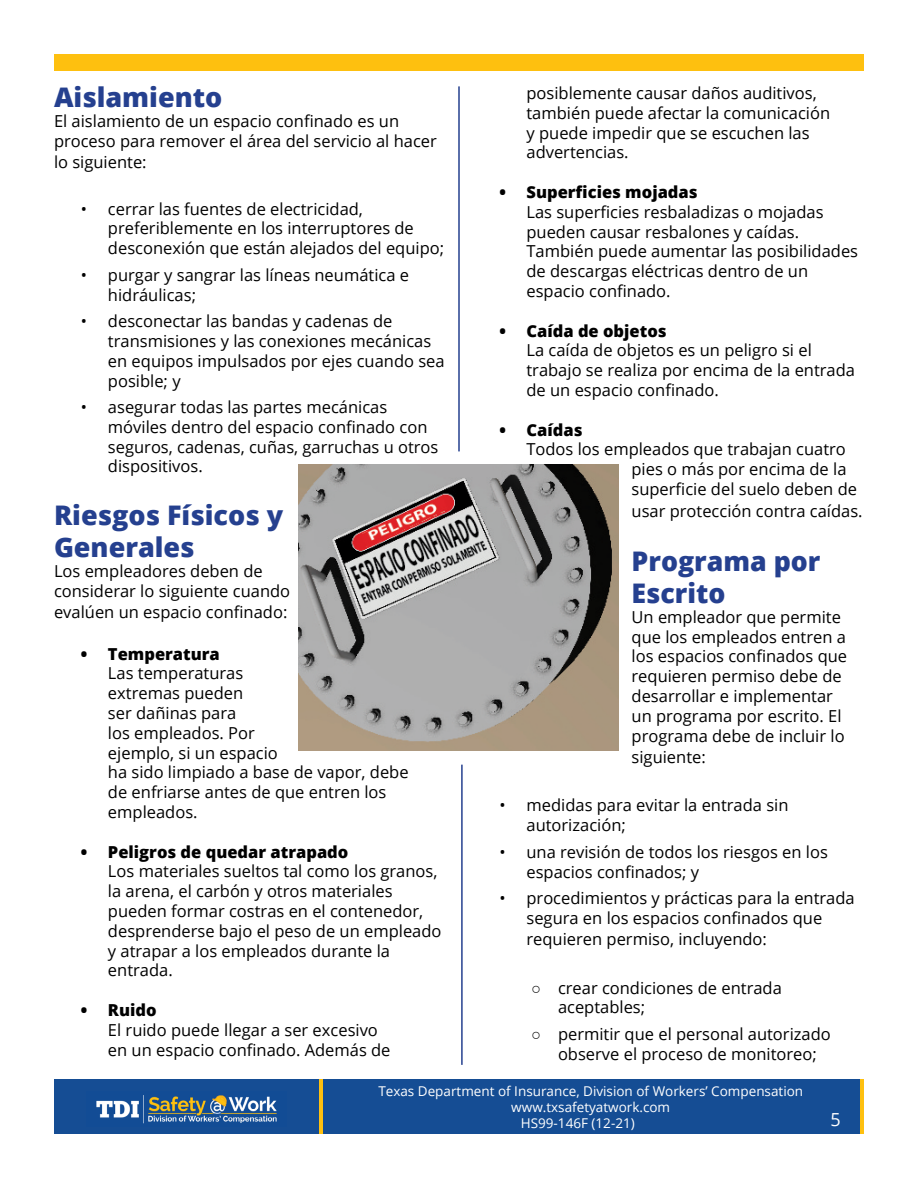
<style>
.page{position:relative;width:918px;height:1188px;background:#fff}
.page>*{position:absolute;margin:0;border:0;box-sizing:border-box;transform-origin:0 0}
.t1{font:800 27px/32.4px "Open Sans";color:#25408f}
.t2{font:18px "Open Sans";color:#fff}
.t3{font:16.5px/19.8px "Open Sans";color:#000}
.t4{font:800 16.5px "Open Sans";color:#000}
.t5{font:13.5px "Open Sans";color:#fff}
.s1{font-family:"Arial"}
</style>
<div class="page">
<img style="left:298px;top:464px;width:320px;height:286px">
<div style="left:54px;top:1080px;width:810px;height:54px;background:#154d94"></div>
<img style="left:96px;top:1095px;width:181px;height:29px">
<hr style="left:860px;top:1080px;width:4px;height:54px;background:#fec00f">
<hr style="left:319px;top:1080px;width:4px;height:54px;background:#fec00f">
<hr style="left:461px;top:765px;width:2px;height:300px;background:#25408f">
<hr style="left:458px;top:86px;width:2px;height:365px;background:#25408f">
<div style="left:54px;top:54px;width:810px;height:17px;background:#fec00f"></div>
<h1 class="t1" style="left:54px;top:80px;width:170px">Aislamiento</h1>
<p class="t3" style="left:54px;top:111px;width:384px">El aislamiento de un espacio confinado es un proceso para remover el área del servicio al hacer</p>
<p class="t3" style="left:54px;top:152px;width:94px">lo siguiente:</p>
<p class="t3" style="left:108px;top:198px;width:338px;text-indent:-27px">• cerrar las fuentes de electricidad, preferiblemente en los interruptores de desconexión que están alejados del equipo;</p>
<p class="t3" style="left:108px;top:264px;width:303px;text-indent:-27px">• purgar y sangrar las líneas neumática e hidráulicas;</p>
<p class="t3" style="left:108px;top:311px;width:338px;text-indent:-27px">• desconectar las bandas y cadenas de transmisiones y las conexiones mecánicas en equipos impulsados por ejes cuando sea posible; y</p>
<p class="t3" style="left:108px;top:397px;width:332px;text-indent:-27px">• asegurar todas las partes mecánicas móviles dentro del espacio confinado con seguros, cadenas, cuñas, garruchas u otros dispositivos.</p>
<h1 class="t1" style="left:54px;top:497px;width:231px">Riesgos Físicos y<br>Generales</h1>
<p class="t3" style="left:54px;top:561px;width:238px">Los empleadores deben de considerar lo siguiente cuando</p>
<p class="t3" style="left:54px;top:602px;width:235px">evalúen un espacio confinado:</p>
<p class="t4" style="left:81px;top:641px;width:140px">• Temperatura</p>
<p class="t3" style="left:108px;top:663px;width:302px">Las temperaturas<br>extremas pueden<br>ser dañinas para<br>los empleados. Por<br>ejemplo, si un espacio<br>ha sido limpiado a base de vapor, debe de enfriarse antes de que entren los empleados.</p>
<p class="t4" style="left:81px;top:839px;width:269px">• Peligros de quedar atrapado</p>
<p class="t3" style="left:108px;top:861px;width:335px">Los materiales sueltos tal como los granos, la arena, el carbón y otros materiales pueden formar costras en el contenedor, desprenderse bajo el peso de un empleado y atrapar a los empleados durante la entrada.</p>
<p class="t4" style="left:81px;top:998px;width:77px">• Ruido</p>
<p class="t3" style="left:108px;top:1020px;width:284px">El ruido puede llegar a ser excesivo en un espacio confinado. Además de</p>
<p class="t3" style="left:526px;top:83px;width:305px">posiblemente causar daños auditivos, también puede afectar la comunicación y puede impedir que se escuchen las advertencias.</p>
<p class="t4" style="left:500px;top:179px;width:200px">• Superficies mojadas</p>
<p class="t3" style="left:526px;top:202px;width:333px">Las superficies resbaladizas o mojadas pueden causar resbalones y caídas.<br>También puede aumentar las posibilidades de descargas eléctricas dentro de un espacio confinado.</p>
<p class="t4" style="left:499px;top:318px;width:169px">• Caída de objetos</p>
<p class="t3" style="left:526px;top:340px;width:330px">La caída de objetos es un peligro si el trabajo se realiza por encima de la entrada de un espacio confinado.</p>
<p class="t4" style="left:499px;top:417px;width:85px">• Caídas</p>
<p class="t3" style="left:632px;top:439px;width:227px;text-indent:-105px">Todos los empleados que trabajan cuatro pies o más por encima de la superficie del suelo deben de</p>
<p class="t3" style="left:632px;top:500px;width:233px">usar protección contra caídas.</p>
<h1 class="t1" style="left:632px;top:543px;width:190px">Programa por<br>Escrito</h1>
<p class="t3" style="left:632px;top:607px;width:217px">Un empleador que permite que los empleados entren a los espacios confinados que requieren permiso debe de desarrollar e implementar un programa por escrito. El programa debe de incluir lo</p>
<p class="t3" style="left:632px;top:747px;width:76px">siguiente:</p>
<p class="t3" style="left:527px;top:795px;width:264px;text-indent:-27px">• medidas para evitar la entrada sin autorización;</p>
<p class="t3" style="left:527px;top:841px;width:303px;text-indent:-27px">• una revisión de todos los riesgos en los espacios confinados; y</p>
<p class="t3" style="left:500px;top:888px;width:357px;text-align:center">• procedimientos y prácticas para la entrada segura en los espacios confinados que</p>
<p class="t3" style="left:527px;top:929px;width:242px">requieren permiso, incluyendo:</p>
<p class="t3" style="left:558px;top:977px;width:225px;text-indent:-27px"><span class="s1">○</span> crear condiciones de entrada aceptables;</p>
<p class="t3" style="left:558px;top:1024px;width:274px;text-indent:-27px"><span class="s1">○</span> permitir que el personal autorizado observe el proceso de monitoreo;</p>
<p class="t5" style="left:378px;top:1082px;width:426px">Texas Department of Insurance, Division of Workers’ Compensation</p>
<p class="t5" style="left:511px;top:1098px;width:160px">www.txsafetyatwork.com</p>
<p class="t5" style="left:521px;top:1114px;width:116px">HS99-146F (12-21)</p>
<p class="t2" style="left:831px;top:1107px;width:12px">5</p>
</div>
